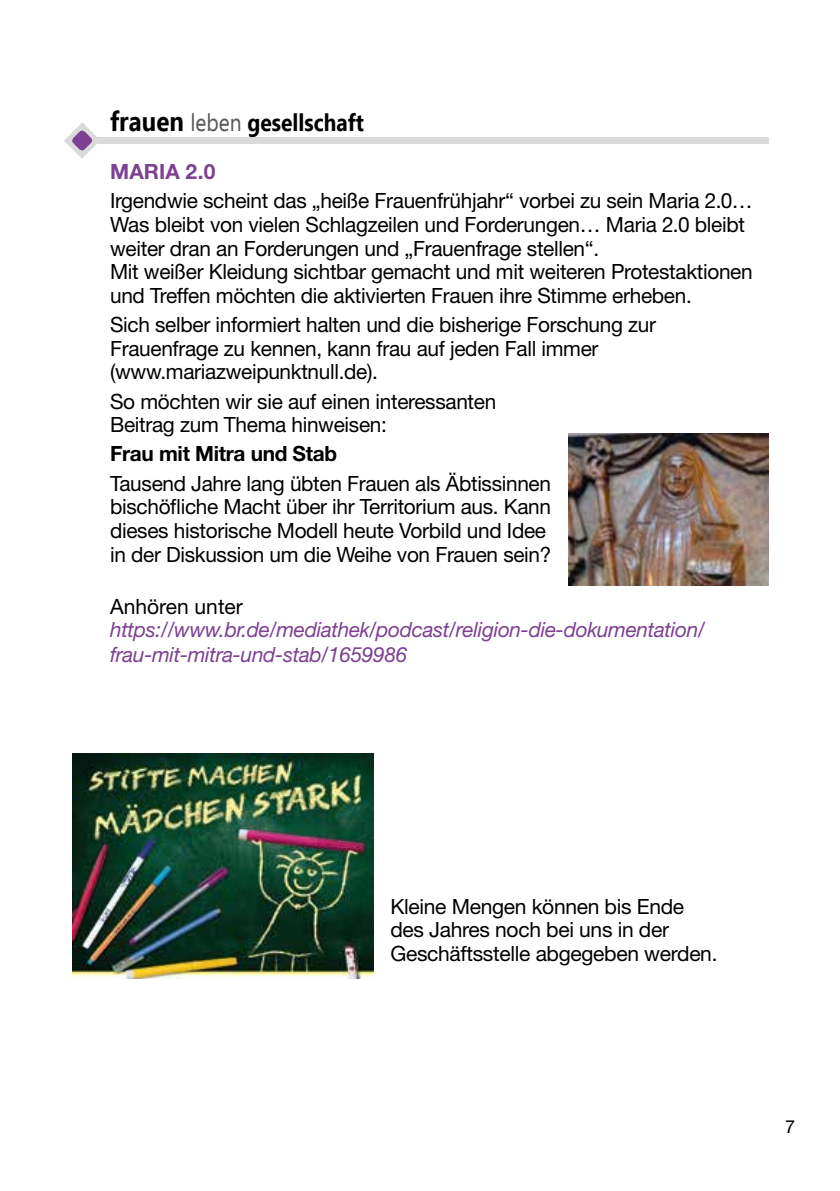
<style>
.page{position:relative;width:840px;height:1191px;background:#fff}
.page>*{position:absolute;margin:0;border:0;box-sizing:border-box;transform-origin:0 0}
.t1{font:700 24.2px "Ebrima";color:#000;scale:.87 1}
.t2{font:21px/23.6px "Helvetica Neue LT";letter-spacing:-.015em;color:#000}
.t3{font:italic 21px/24.8px "Helvetica Neue LT";letter-spacing:-.015em;color:#7d4092}
.t4{font:700 21px "Helvetica Neue LT";letter-spacing:-.015em;color:#000}
.t5{font:700 21px "Helvetica Neue LT";letter-spacing:.005em;color:#7d4092}
.t6{font:18px "Helvetica Neue LT";color:#000}
.s1{font-size:27.6px}
.s2{font-weight:400;color:#565656}
</style>
<div class="page">
<svg style="left:64px;top:122px;width:703px;height:37px"></svg>
<img style="left:568px;top:434px;width:200px;height:152px">
<img style="left:72px;top:753px;width:301px;height:225px">
<p class="t1" style="left:110px;top:105px;width:293px"><span class="s1">frauen</span> <span class="s2">leben</span> gesellschaft</p>
<p class="t5" style="left:110px;top:159px;width:107px">MARIA 2.0</p>
<p class="t2" style="left:110px;top:189px;width:643px">Irgendwie scheint das „heiße Frauenfrühjahr“ vorbei zu sein Maria 2.0… Was bleibt von vielen Schlagzeilen und Forderungen… Maria 2.0 bleibt weiter dran an Forderungen und „Frauenfrage stellen“.<br>Mit weißer Kleidung sichtbar gemacht und mit weiteren Protestaktionen und Treffen möchten die aktivierten Frauen ihre Stimme erheben.</p>
<p class="t2" style="left:110px;top:312px;width:547px">Sich selber informiert halten und die bisherige Forschung zur<br>Frauenfrage zu kennen, kann frau auf jeden Fall immer (www.mariazweipunktnull.de).</p>
<p class="t2" style="left:110px;top:389px;width:387px">So möchten wir sie auf einen interessanten<br>Beitrag zum Thema hinweisen:</p>
<p class="t4" style="left:110px;top:441px;width:228px">Frau mit Mitra und Stab</p>
<p class="t2" style="left:110px;top:471px;width:442px">Tausend Jahre lang übten Frauen als Äbtissinnen bischöfliche Macht über ihr Territorium aus. Kann dieses historische Modell heute Vorbild und Idee in der Diskussion um die Weihe von Frauen sein?</p>
<p class="t2" style="left:110px;top:594px;width:134px">Anhören unter</p>
<p class="t3" style="left:110px;top:617px;width:596px">https://www.br.de/mediathek/podcast/religion-die-dokumentation/ frau-mit-mitra-und-stab/1659986</p>
<p class="t2" style="left:390px;top:894px;width:328px">Kleine Mengen können bis Ende des Jahres noch bei uns in der<br>Geschäftsstelle abgegeben werden.</p>
<p class="t6" style="left:784px;top:1116px;width:12px">7</p>
</div>
